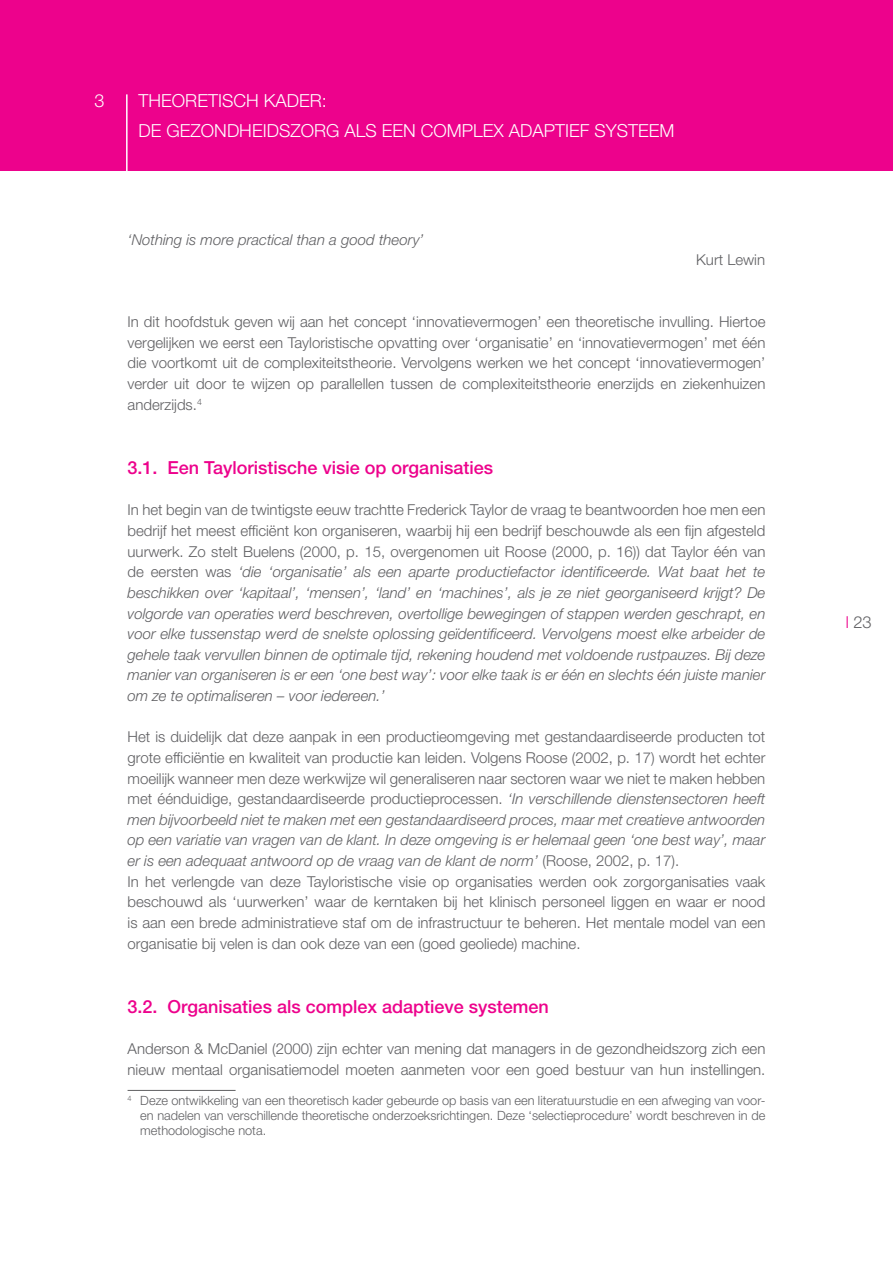
<style>
.page{position:relative;width:893px;height:1263px;background:#fff}
.page>*{position:absolute;margin:0;border:0;box-sizing:border-box;transform-origin:0 0}
.t1{font:500 18px "Helvetica Neue LT Std";color:#ed028c}
.t2{font:300 18px/30px "Helvetica Neue LT Std";color:#fff}
.t3{font:300 16.5px "Helvetica Neue LT Std";color:#5f5f62}
.t4{font:300 15px/20.7px "Helvetica Neue LT Std";color:#5f5f62}
.t5{font:italic 300 15px/20.7px "Helvetica Neue LT Std";color:#5f5f62;text-align:justify}
.t6{font:300 12.75px/15px "Helvetica Neue LT Std";color:#5f5f62;text-align:justify}
.s1{font-style:normal}
.s2{font-style:italic}
.s3{color:#ed028c}
</style>
<div class="page">
<div style="left:0;top:0;width:893px;height:170px;background:#ed028c"></div>
<hr style="left:126px;top:94px;width:2px;height:80px;background:#fff">
<hr style="left:128px;top:1090px;width:108px;height:1px;background:#5f5f62">
<p class="t2" style="left:95px;top:85px;width:12px">3</p>
<p class="t2" style="left:139px;top:85px;width:537px">THEORETISCH KADER:<br>DE GEZONDHEIDSZORG ALS EEN COMPLEX ADAPTIEF SYSTEEM</p>
<p class="t5" style="left:128px;top:229px;width:298px">‘Nothing is more practical than a good theory’</p>
<p class="t4" style="left:696px;top:249px;width:70px">Kurt Lewin</p>
<p class="t4" style="left:128px;top:311px;width:639px;text-align:justify">In dit hoofdstuk geven wij aan het concept ‘innovatievermogen’ een theoretische invulling. Hiertoe vergelijken we eerst een Tayloristische opvatting over ‘organisatie’ en ‘innovatievermogen’ met één die voortkomt uit de complexiteitstheorie. Vervolgens werken we het concept ‘innovatievermogen’ verder uit door te wijzen op parallellen tussen de complexiteitstheorie enerzijds en ziekenhuizen anderzijds.<sup>4</sup></p>
<p class="t1" style="left:128px;top:457px;width:367px">3.1. Een Tayloristische visie op organisaties</p>
<p class="t5" style="left:128px;top:499px;width:639px"><span class="s1">In het begin van de twintigste eeuw trachtte Frederick Taylor de vraag te beantwoorden hoe men een bedrijf het meest efficiënt kon organiseren, waarbij hij een bedrijf beschouwde als een fijn afgesteld uurwerk. Zo stelt Buelens (2000, p. 15, overgenomen uit Roose (2000, p. 16)) dat Taylor één van de eersten was</span> ‘die ‘organisatie’ als een aparte productiefactor identificeerde. Wat baat het te beschikken over ‘kapitaal’, ‘mensen’, ‘land’ en ‘machines’, als je ze niet georganiseerd krijgt? De volgorde van operaties werd beschreven, overtollige bewegingen of stappen werden geschrapt, en voor elke tussenstap werd de snelste oplossing geïdentificeerd. Vervolgens moest elke arbeider de gehele taak vervullen binnen de optimale tijd, rekening houdend met voldoende rustpauzes. Bij deze manier van organiseren is er een ‘one best way’: voor elke taak is er één en slechts één juiste manier om ze te optimaliseren – voor iedereen.’</p>
<p class="t4" style="left:128px;top:726px;width:639px">Het is duidelijk dat deze aanpak in een productieomgeving met gestandaardiseerde producten tot grote efficiëntie en kwaliteit van productie kan leiden. Volgens Roose (2002, p. 17) wordt het echter moeilijk wanneer men deze werkwijze wil generaliseren naar sectoren waar we niet te maken hebben met éénduidige, gestandaardiseerde productieprocessen. <span class="s2">‘In verschillende dienstensectoren heeft men bijvoorbeeld niet te maken met een gestandaardiseerd proces, maar met creatieve antwoorden op een variatie van vragen van de klant. In deze omgeving is er helemaal geen ‘one best way’, maar er is een adequaat antwoord op de vraag van de klant de norm’</span> (Roose, 2002, p. 17).<br>In het verlengde van deze Tayloristische visie op organisaties werden ook zorgorganisaties vaak beschouwd als ‘uurwerken’ waar de kerntaken bij het klinisch personeel liggen en waar er nood is aan een brede administratieve staf om de infrastructuur te beheren. Het mentale model van een organisatie bij velen is dan ook deze van een (goed geoliede) machine.</p>
<p class="t1" style="left:128px;top:996px;width:423px">3.2. Organisaties als complex adaptieve systemen</p>
<p class="t4" style="left:128px;top:1038px;width:639px">Anderson &amp; McDaniel (2000) zijn echter van mening dat managers in de gezondheidszorg zich een nieuw mentaal organisatiemodel moeten aanmeten voor een goed bestuur van hun instellingen.</p>
<p class="t6" style="left:140px;top:1093px;width:627px;text-indent:-13px"><sup>4</sup> Deze ontwikkeling van een theoretisch kader gebeurde op basis van een literatuurstudie en een afweging van voor&shy;en nadelen van verschillende theoretische onderzoeksrichtingen. Deze ‘selectieprocedure’ wordt beschreven in de methodologische nota.</p>
<p class="t3" style="left:846px;top:612px;width:27px"><span class="s3">l</span> 23</p>
</div>
